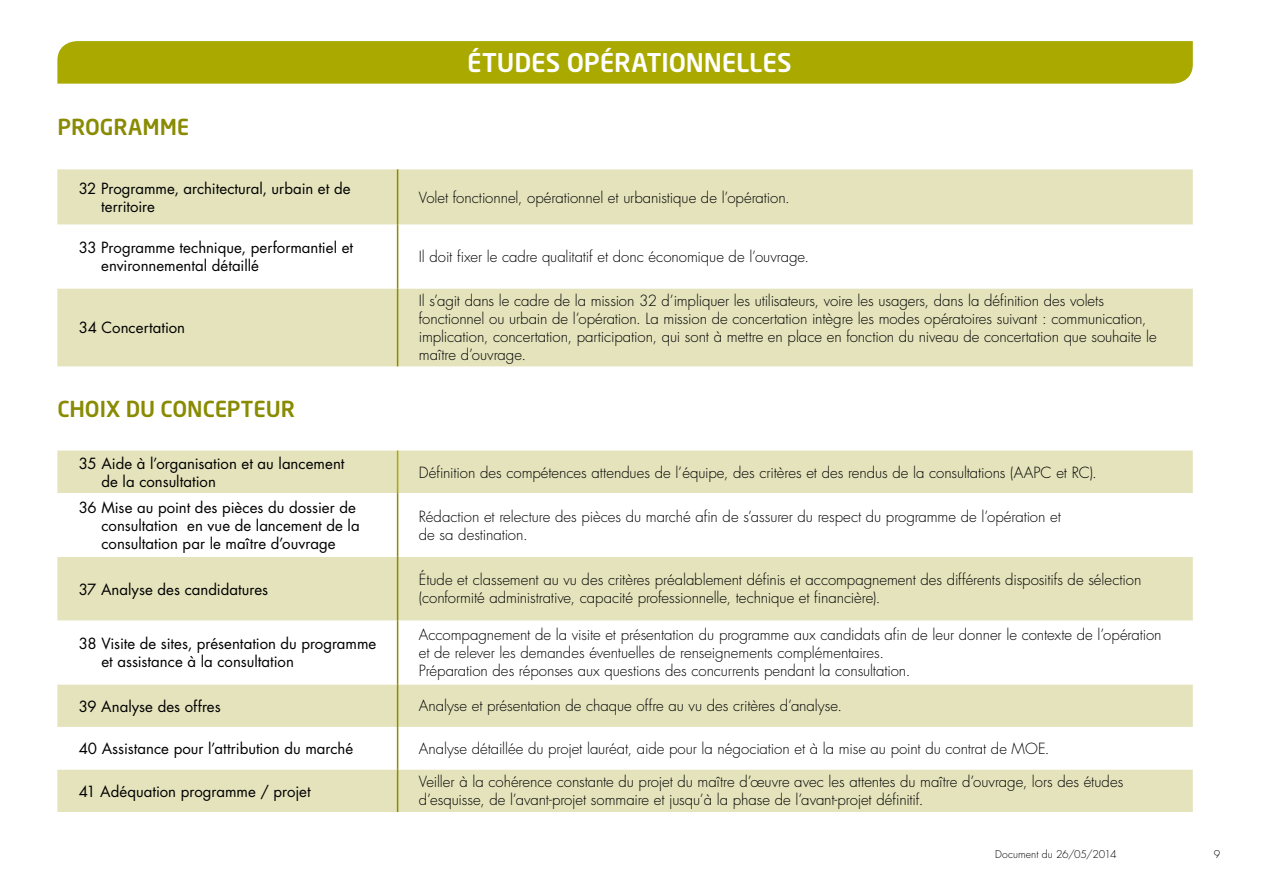
<style>
.page{position:relative;width:1263px;height:893px;background:#fff}
.page>*{position:absolute;margin:0;border:0;box-sizing:border-box;transform-origin:0 0}
.t1{font:500 25.5px "Neo Sans Std";letter-spacing:-.005em;color:#fff}
.t2{font:500 21.75px "Neo Sans Std";letter-spacing:-.005em;color:#898b02}
.t3{font:300 15px/18px "Futura";letter-spacing:-.005em;color:#000}
.t4{font:15px/18px "Futura";color:#000}
.t5{font:300 10.5px "Futura";letter-spacing:.005em;color:#000}
</style>
<div class="page">
<div style="left:57px;top:169px;width:1136px;height:197px;background:#e4e3bc"></div>
<svg style="left:57px;top:225px;width:1136px;height:63px"></svg>
<hr style="left:397px;top:169px;width:1px;height:56px;background:#898b02">
<hr style="left:397px;top:225px;width:1px;height:63px;background:#898b02">
<hr style="left:397px;top:288px;width:1px;height:78px;background:#898b02">
<div style="left:57px;top:450px;width:1136px;height:362px;background:#e4e3bc"></div>
<svg style="left:57px;top:493px;width:1136px;height:276px"></svg>
<hr style="left:397px;top:493px;width:1px;height:64px;background:#898b02">
<hr style="left:397px;top:557px;width:1px;height:64px;background:#898b02">
<hr style="left:397px;top:621px;width:1px;height:63px;background:#898b02">
<hr style="left:397px;top:684px;width:1px;height:43px;background:#898b02">
<hr style="left:397px;top:727px;width:1px;height:42px;background:#898b02">
<hr style="left:397px;top:769px;width:1px;height:43px;background:#898b02">
<hr style="left:397px;top:450px;width:1px;height:43px;background:#a9a900">
<div style="left:57px;top:41px;width:1136px;height:43px;background:#a9a900"></div>
<h2 class="t2" style="left:57px;top:113px;width:133px">PROGRAMME</h2>
<h1 class="t1" style="left:467px;top:47px;width:326px">ÉTUDES OPÉRATIONNELLES</h1>
<p class="t4" style="left:101px;top:179px;width:251px;text-indent:-23px">32 Programme, architectural, urbain et de territoire</p>
<p class="t3" style="left:419px;top:188px;width:372px">Volet fonctionnel, opérationnel et urbanistique de l’opération.</p>
<p class="t4" style="left:101px;top:239px;width:253px;text-indent:-23px">33 Programme technique, performantiel et environnemental détaillé</p>
<p class="t3" style="left:419px;top:248px;width:392px">Il doit fixer le cadre qualitatif et donc économique de l’ouvrage.</p>
<p class="t4" style="left:79px;top:319px;width:108px">34 Concertation</p>
<h2 class="t2" style="left:57px;top:395px;width:239px">CHOIX DU CONCEPTEUR</h2>
<p class="t3" style="left:419px;top:292px;width:739px">Il s’agit dans le cadre de la mission 32 d’impliquer les utilisateurs, voire les usagers, dans la définition des volets fonctionnel ou urbain de l’opération. La mission de concertation intègre les modes opératoires suivant : communication, implication, concertation, participation, qui sont à mettre en place en fonction du niveau de concertation que souhaite le maître d’ouvrage.</p>
<p class="t4" style="left:101px;top:454px;width:244px;text-indent:-23px">35 Aide à l’organisation et au lancement de la consultation</p>
<p class="t3" style="left:419px;top:463px;width:679px">Définition des compétences attendues de l’équipe, des critères et des rendus de la consultations (AAPC et RC).</p>
<p class="t4" style="left:101px;top:498px;width:260px;text-indent:-23px">36 Mise au point des pièces du dossier de consultation en vue de lancement de la consultation par le maître d’ouvrage</p>
<p class="t3" style="left:419px;top:507px;width:643px">Rédaction et relecture des pièces du marché afin de s’assurer du respect du programme de l’opération et de sa destination.</p>
<p class="t4" style="left:79px;top:580px;width:191px">37 Analyse des candidatures</p>
<p class="t3" style="left:419px;top:571px;width:724px">Étude et classement au vu des critères préalablement définis et accompagnement des différents dispositifs de sélection (conformité administrative, capacité professionnelle, technique et financière).</p>
<p class="t4" style="left:101px;top:635px;width:276px;text-indent:-23px">38 Visite de sites, présentation du programme et assistance à la consultation</p>
<p class="t3" style="left:419px;top:626px;width:744px">Accompagnement de la visite et présentation du programme aux candidats afin de leur donner le contexte de l’opération et de relever les demandes éventuelles de renseignements complémentaires.<br>Préparation des réponses aux questions des concurrents pendant la consultation.</p>
<p class="t4" style="left:79px;top:697px;width:144px">39 Analyse des offres</p>
<p class="t3" style="left:419px;top:697px;width:425px">Analyse et présentation de chaque offre au vu des critères d’analyse.</p>
<p class="t4" style="left:79px;top:739px;width:276px">40 Assistance pour l’attribution du marché</p>
<p class="t3" style="left:419px;top:740px;width:632px">Analyse détaillée du projet lauréat, aide pour la négociation et à la mise au point du contrat de MOE.</p>
<p class="t4" style="left:79px;top:782px;width:233px">41 Adéquation programme / projet</p>
<p class="t3" style="left:419px;top:773px;width:706px">Veiller à la cohérence constante du projet du maître d’œuvre avec les attentes du maître d’ouvrage, lors des études d’esquisse, de l’avant-projet sommaire et jusqu’à la phase de l’avant-projet définitif.</p>
<p class="t5" style="left:995px;top:848px;width:123px">Document du 26/05/2014</p>
<p class="t5" style="left:1214px;top:848px;width:8px">9</p>
</div>
